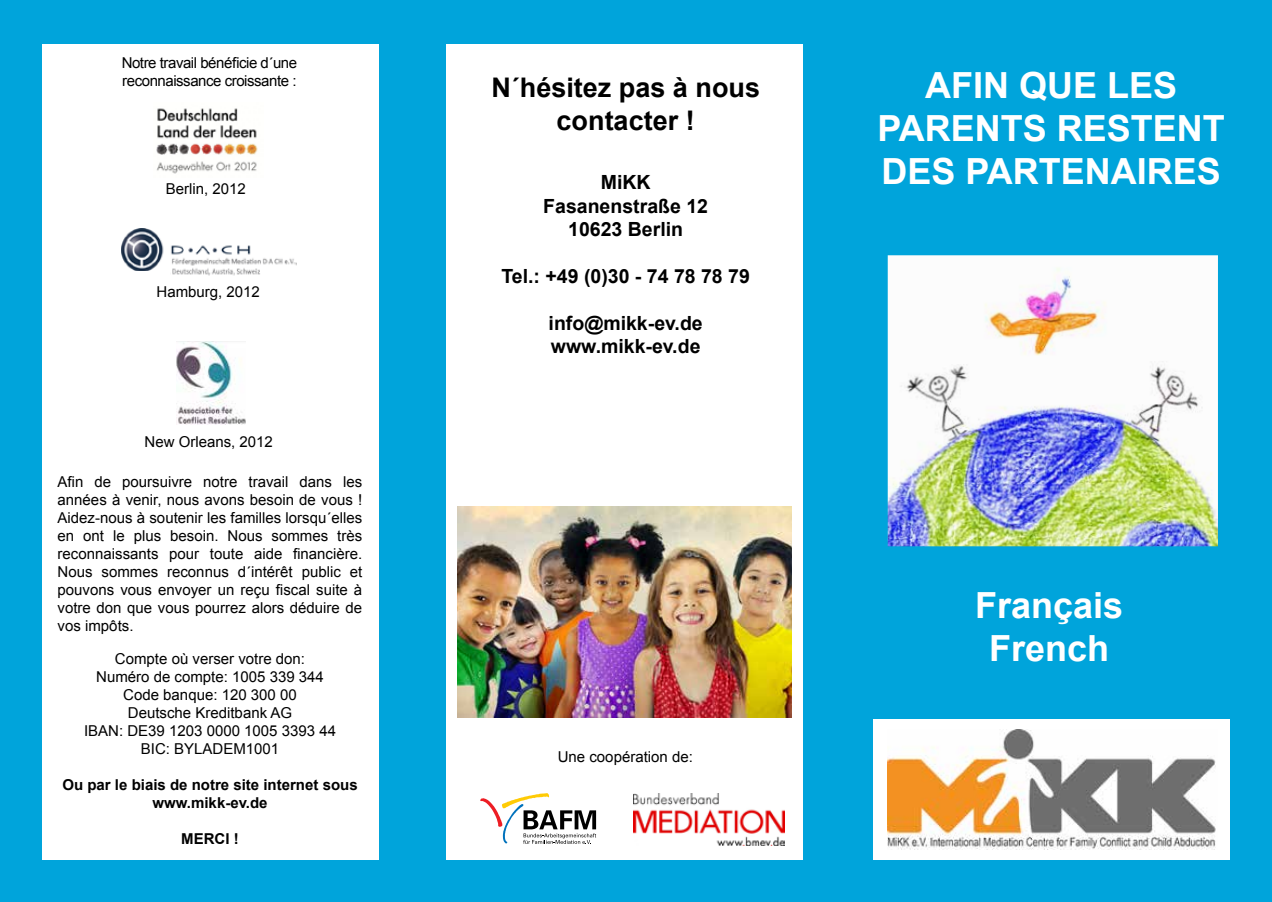
<style>
.page{position:relative;width:1272px;height:902px;background:#fff}
.page>*{position:absolute;margin:0;border:0;box-sizing:border-box;transform-origin:0 0}
.t1{font:700 36px/43.2px "Arial";color:#fff;text-align:center}
.t2{font:700 27px/33px "Arial";color:#000;text-align:center}
.t3{font:700 19.5px/23.4px "Arial";color:#000;text-align:center}
.t4{font:15px/18px "Arial";color:#000;text-align:center}
.t5{font:700 15px/18px "Arial";color:#000;text-align:center}
.t6{font:15px/18px "Arial";letter-spacing:-.03em;color:#000}
</style>
<div class="page">
<div style="left:0;top:0;width:1271px;height:901px;background:#00a4db"></div>
<div style="left:42px;top:44px;width:336px;height:815px;background:#fff"></div>
<div style="left:446px;top:44px;width:357px;height:815px;background:#fff"></div>
<div style="left:872px;top:719px;width:357px;height:140px;background:#fff"></div>
<img style="left:887px;top:255px;width:330px;height:291px">
<img style="left:887px;top:729px;width:329px;height:120px">
<img style="left:457px;top:506px;width:334px;height:211px">
<img style="left:176px;top:342px;width:69px;height:82px">
<img style="left:122px;top:229px;width:175px;height:41px">
<img style="left:170px;top:266px;width:90px;height:10px">
<img style="left:156px;top:108px;width:102px;height:66px">
<svg style="left:480px;top:793px;width:116px;height:51px"></svg>
<img style="left:633px;top:793px;width:151px;height:51px">
<p class="t6" style="left:122px;top:54px;width:177px">Notre travail bénéficie d´une reconnaissance croissante :</p>
<p class="t4" style="left:166px;top:180px;width:82px">Berlin, 2012</p>
<p class="t4" style="left:156px;top:282px;width:105px">Hamburg, 2012</p>
<p class="t4" style="left:144px;top:433px;width:130px">New Orleans, 2012</p>
<p class="t4" style="left:58px;top:473px;width:306px;text-align:justify">Afin de poursuivre notre travail dans les années à venir, nous avons besoin de vous !<br>Aidez-nous à soutenir les familles lorsqu´elles en ont le plus besoin. Nous sommes très reconnaissants pour toute aide financière.<br>Nous sommes reconnus d´intérêt public et pouvons vous envoyer un reçu fiscal suite à votre don que vous pourrez alors déduire de vos impôts.</p>
<p class="t4" style="left:84px;top:649px;width:253px">Compte où verser votre don:<br>Numéro de compte: 1005 339 344<br>Code banque: 120 300 00<br>Deutsche Kreditbank AG<br>IBAN: DE39 1203 0000 1005 3393 44<br>BIC: BYLADEM1001</p>
<p class="t5" style="left:62px;top:776px;width:297px">Ou par le biais de notre site internet sous www.mikk-ev.de</p>
<p class="t5" style="left:181px;top:830px;width:59px">MERCI !</p>
<h2 class="t2" style="left:491px;top:72px;width:270px">N´hésitez pas à nous contacter !</h2>
<h3 class="t3" style="left:543px;top:171px;width:166px">MiKK<br>Fasanenstraße 12<br>10623 Berlin</h3>
<h3 class="t3" style="left:501px;top:265px;width:250px">Tel.: +49 (0)30 - 74 78 78 79</h3>
<h3 class="t3" style="left:548px;top:312px;width:156px;text-align:left">info@mikk-ev.de www.mikk-ev.de</h3>
<p class="t4" style="left:557px;top:747px;width:137px">Une coopération de:</p>
<h1 class="t1" style="left:877px;top:65px;width:349px">AFIN QUE LES<br>PARENTS RESTENT<br>DES PARTENAIRES</h1>
<h1 class="t1" style="left:975px;top:584px;width:150px">Français<br>French</h1>
</div>
